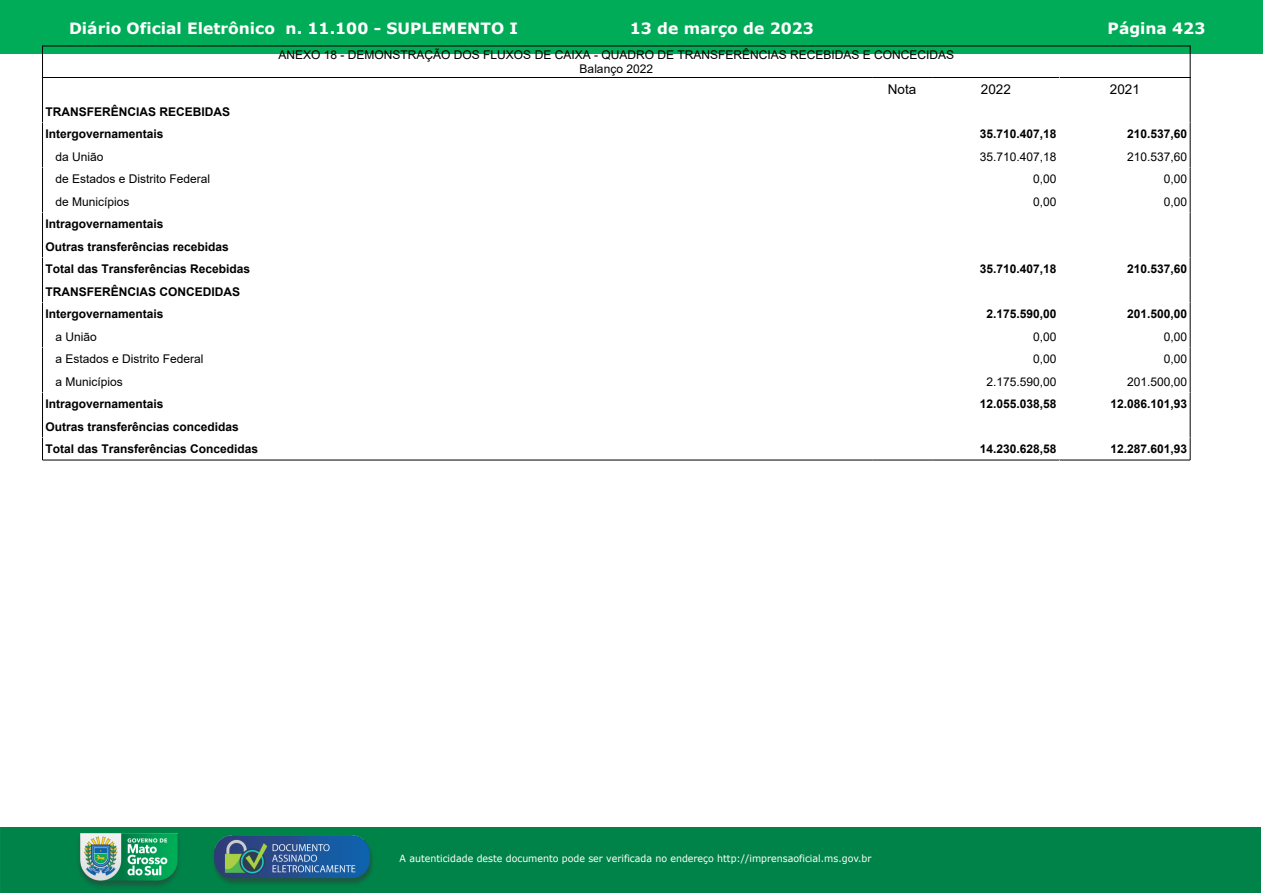
<style>
.page{position:relative;width:1263px;height:893px;background:#fff}
.page>*{position:absolute;margin:0;border:0;box-sizing:border-box;transform-origin:0 0}
.t1{font:700 15.6px "Verdana";color:#fff}
.t2{font:13.5px "Arial";color:#000}
.t3{font:700 12px/22.5px "Arial";color:#000}
.t4{font:12px/14px "Arial";color:#000;text-align:center}
.t5{font:9.9px "Verdana";color:#fff;scale:.95 1}
</style>
<div class="page">
<div style="left:0;top:0;width:1263px;height:54px;background:#00ac57"></div>
<div style="left:0;top:827px;width:1261px;height:66px;background:#008349"></div>
<img style="left:73px;top:832px;width:112px;height:61px">
<img style="left:210px;top:835px;width:168px;height:54px">
<hr style="left:43px;top:46px;width:1147px;height:1px;background:#000">
<hr style="left:43px;top:46px;width:1px;height:32px;background:#000">
<hr style="left:1190px;top:46px;width:1px;height:32px;background:#000">
<hr style="left:43px;top:77px;width:829px;height:1px;background:#000">
<hr style="left:872px;top:77px;width:60px;height:1px;background:#000">
<hr style="left:932px;top:77px;width:128px;height:1px;background:#000">
<hr style="left:1060px;top:77px;width:130px;height:1px;background:#000">
<svg style="left:1190px;top:78px;width:1px;height:382px"></svg>
<hr style="left:43px;top:460px;width:829px;height:1px;background:#000">
<hr style="left:872px;top:460px;width:60px;height:1px;background:#000">
<hr style="left:932px;top:460px;width:128px;height:1px;background:#000">
<hr style="left:1060px;top:460px;width:130px;height:1px;background:#000">
<h1 class="t1" style="left:69px;top:17px;width:450px">Diário Oficial Eletrônico n. 11.100 - SUPLEMENTO I</h1>
<h1 class="t1" style="left:630px;top:17px;width:186px">13 de março de 2023</h1>
<h1 class="t1" style="left:1107px;top:17px;width:99px">Página 423</h1>
<p class="t3" style="left:46px;top:100px;width:186px">TRANSFERÊNCIAS RECEBIDAS<br>Intergovernamentais</p>
<p class="t4" style="left:279px;top:48px;width:677px">ANEXO 18 - DEMONSTRAÇÃO DOS FLUXOS DE CAIXA - QUADRO DE TRANSFERÊNCIAS RECEBIDAS E CONCECIDAS<br>Balanço 2022</p>
<p class="t2" style="left:888px;top:80px;width:30px">Nota</p>
<p class="t2" style="left:981px;top:80px;width:32px">2022</p>
<p class="t2" style="left:1110px;top:80px;width:32px">2021</p>
<p class="t3" style="left:980px;top:123px;width:78px">35.710.407,18</p>
<p class="t3" style="left:1127px;top:123px;width:62px">210.537,60</p>
<p class="t4" style="left:56px;top:149px;width:50px">da União</p>
<p class="t4" style="left:980px;top:149px;width:78px">35.710.407,18</p>
<p class="t4" style="left:1127px;top:149px;width:62px">210.537,60</p>
<p class="t4" style="left:56px;top:172px;width:156px">de Estados e Distrito Federal</p>
<p class="t4" style="left:1033px;top:172px;width:25px">0,00</p>
<p class="t4" style="left:1164px;top:172px;width:25px">0,00</p>
<p class="t4" style="left:56px;top:194px;width:76px">de Municípios</p>
<p class="t4" style="left:1033px;top:194px;width:25px">0,00</p>
<p class="t4" style="left:1164px;top:194px;width:25px">0,00</p>
<p class="t3" style="left:46px;top:213px;width:206px">Intragovernamentais<br>Outras transferências recebidas<br>Total das Transferências Recebidas</p>
<p class="t3" style="left:980px;top:258px;width:78px">35.710.407,18</p>
<p class="t3" style="left:1127px;top:258px;width:62px">210.537,60</p>
<p class="t3" style="left:46px;top:280px;width:196px">TRANSFERÊNCIAS CONCEDIDAS<br>Intergovernamentais</p>
<p class="t3" style="left:986px;top:303px;width:72px">2.175.590,00</p>
<p class="t3" style="left:1127px;top:303px;width:62px">201.500,00</p>
<p class="t4" style="left:56px;top:329px;width:43px">a União</p>
<p class="t4" style="left:1033px;top:329px;width:25px">0,00</p>
<p class="t4" style="left:1164px;top:329px;width:25px">0,00</p>
<p class="t4" style="left:56px;top:352px;width:150px">a Estados e Distrito Federal</p>
<p class="t4" style="left:1033px;top:352px;width:25px">0,00</p>
<p class="t4" style="left:1164px;top:352px;width:25px">0,00</p>
<p class="t4" style="left:56px;top:374px;width:69px">a Municípios</p>
<p class="t4" style="left:986px;top:374px;width:72px">2.175.590,00</p>
<p class="t4" style="left:1127px;top:374px;width:62px">201.500,00</p>
<p class="t3" style="left:46px;top:393px;width:120px">Intragovernamentais</p>
<p class="t3" style="left:980px;top:393px;width:78px">12.055.038,58</p>
<p class="t3" style="left:1110px;top:393px;width:78px">12.086.101,93</p>
<p class="t3" style="left:46px;top:415px;width:214px">Outras transferências concedidas<br>Total das Transferências Concedidas</p>
<p class="t3" style="left:980px;top:438px;width:78px">14.230.628,58</p>
<p class="t3" style="left:1110px;top:438px;width:78px">12.287.601,93</p>
<p class="t5" style="left:400px;top:851px;width:498px">A autenticidade deste documento pode ser verificada no endereço http://imprensaoficial.ms.gov.br</p>
</div>
